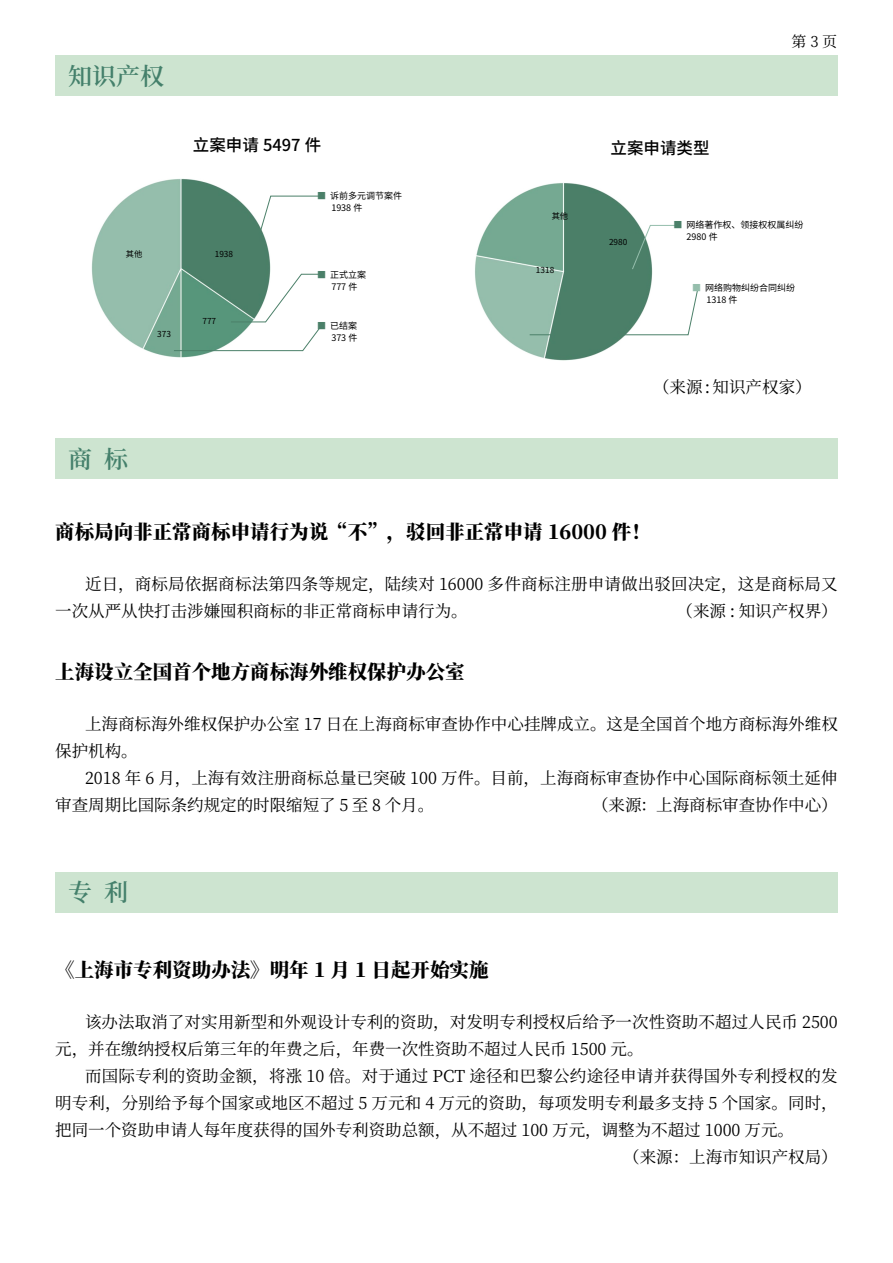
<style>
.page{position:relative;width:893px;height:1263px;background:#fff}
.page>*{position:absolute;margin:0;border:0;box-sizing:border-box;transform-origin:0 0}
.t1{font:600 24px "Source Han Serif CN";color:#44806b}
.t2{font:800 19.5px "Source Han Serif CN";color:#000}
.t3{font:16.5px/27px "Source Han Serif CN";color:#000}
.t4{font:500 16.5px "Source Han Sans CN";color:#000}
.t5{font:15px "Source Han Serif CN";color:#000}
.t6{font:9px/12px "Source Han Sans CN";color:#000}
.t7{font:8.25px "Source Han Sans CN";color:#000}
.s1{color:#4b8069}
.s2{color:#95beac}
</style>
<div class="page">
<div style="left:55px;top:55px;width:782px;height:41px;background:#cde4d0"></div>
<div style="left:56px;top:438px;width:782px;height:41px;background:#cde4d0"></div>
<div style="left:56px;top:872px;width:782px;height:40px;background:#cde4d0"></div>
<img style="left:92px;top:179px;width:178px;height:178px">
<svg style="left:253px;top:196px;width:69px;height:59px"></svg>
<svg style="left:173px;top:274px;width:148px;height:77px"></svg>
<img style="left:475px;top:183px;width:178px;height:178px">
<svg style="left:632px;top:225px;width:45px;height:45px"></svg>
<svg style="left:529px;top:287px;width:169px;height:48px"></svg>
<h1 class="t1" style="left:68px;top:63px;width:97px">知识产权</h1>
<p class="t7" style="left:126px;top:250px;width:18px">其他</p>
<p class="t7" style="left:157px;top:329px;width:15px">373</p>
<h1 class="t1" style="left:68px;top:445px;width:62px">商 标</h1>
<p class="t5" style="left:791px;top:33px;width:47px">第 3 页</p>
<p class="t4" style="left:193px;top:135px;width:130px">立案申请 5497 件</p>
<p class="t4" style="left:611px;top:139px;width:100px">立案申请类型</p>
<p class="t6" style="left:331px;top:190px;width:72px;text-indent:-14px"><span class="s1">■</span> 诉前多元调节案件<br>1938 件</p>
<p class="t7" style="left:552px;top:212px;width:18px">其他</p>
<p class="t6" style="left:687px;top:219px;width:118px;text-indent:-13px"><span class="s1">■</span> 网络著作权、领接权权属纠纷<br>2980 件</p>
<p class="t7" style="left:609px;top:237px;width:20px">2980</p>
<p class="t7" style="left:215px;top:250px;width:20px">1938</p>
<p class="t7" style="left:202px;top:316px;width:15px">777</p>
<p class="t6" style="left:331px;top:269px;width:36px;text-indent:-14px"><span class="s1">■</span> 正式立案<br>777 件</p>
<p class="t6" style="left:317px;top:320px;width:42px;text-align:right"><span class="s1">■</span> 已结案<br>373 件</p>
<p class="t7" style="left:536px;top:265px;width:20px">1318</p>
<p class="t6" style="left:706px;top:282px;width:90px;text-indent:-14px"><span class="s2">■</span> 网络购物纠纷合同纠纷<br>1318 件</p>
<p class="t3" style="left:653px;top:374px;width:160px">（来源 : 知识产权家）</p>
<p class="t2" style="left:55px;top:521px;width:597px">商标局向非正常商标申请行为说“不”，驳回非正常申请 16000 件！</p>
<p class="t3" style="left:55px;top:571px;width:784px;text-indent:30px">近日，商标局依据商标法第四条等规定，陆续对 16000 多件商标注册申请做出驳回决定，这是商标局又一次从严从快打击涉嫌囤积商标的非正常商标申请行为。</p>
<p class="t3" style="left:677px;top:598px;width:163px">（来源 : 知识产权界）</p>
<p class="t2" style="left:55px;top:661px;width:411px">上海设立全国首个地方商标海外维权保护办公室</p>
<p class="t3" style="left:55px;top:711px;width:784px;text-indent:30px">上海商标海外维权保护办公室 17 日在上海商标审查协作中心挂牌成立。这是全国首个地方商标海外维权保护机构。</p>
<p class="t3" style="left:55px;top:765px;width:784px;text-indent:30px">2018 年 6 月，上海有效注册商标总量已突破 100 万件。目前，上海商标审查协作中心国际商标领土延伸审查周期比国际条约规定的时限缩短了 5 至 8 个月。</p>
<p class="t3" style="left:592px;top:792px;width:247px">（来源：上海商标审查协作中心）</p>
<h1 class="t1" style="left:68px;top:879px;width:62px">专 利</h1>
<p class="t2" style="left:55px;top:959px;width:435px">《上海市专利资助办法》明年 1 月 1 日起开始实施</p>
<p class="t3" style="left:55px;top:1009px;width:784px;text-indent:30px">该办法取消了对实用新型和外观设计专利的资助，对发明专利授权后给予一次性资助不超过人民币 2500元，并在缴纳授权后第三年的年费之后，年费一次性资助不超过人民币 1500 元。</p>
<p class="t3" style="left:85px;top:1063px;width:754px">而国际专利的资助金额，将涨 10 倍。对于通过 PCT 途径和巴黎公约途径申请并获得国外专利授权的发</p>
<p class="t3" style="left:55px;top:1090px;width:784px">明专利，分别给予每个国家或地区不超过 5 万元和 4 万元的资助，每项发明专利最多支持 5 个国家。同时，</p>
<p class="t3" style="left:55px;top:1117px;width:740px">把同一个资助申请人每年度获得的国外专利资助总额，从不超过 100 万元，调整为不超过 1000 万元。</p>
<p class="t3" style="left:623px;top:1144px;width:216px">（来源：上海市知识产权局）</p>
</div>
